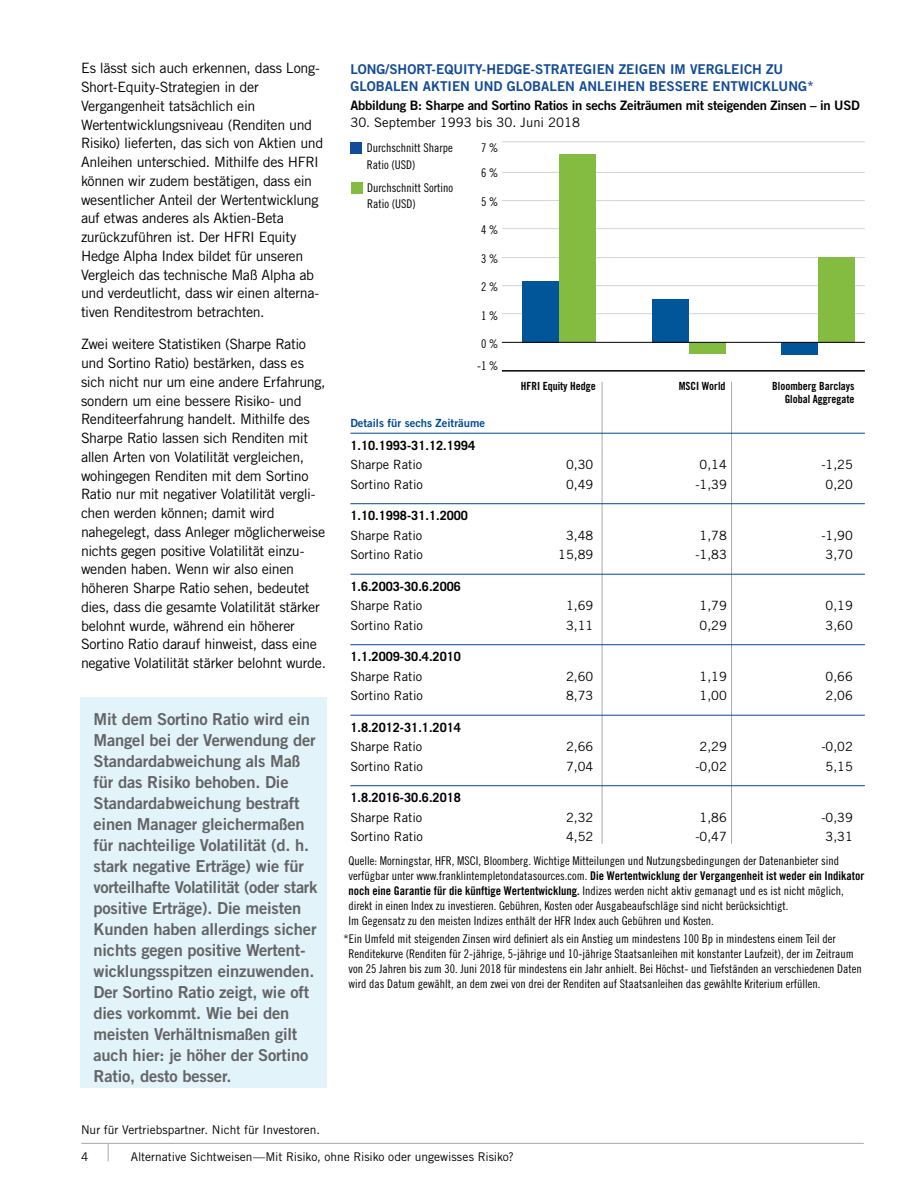
<style>
.page{position:relative;width:918px;height:1188px;background:#fff}
.page>*{position:absolute;margin:0;border:0;box-sizing:border-box;transform-origin:0 0}
.t1{font:16.5px/21px "Trade Gothic LT Std Bd 2";letter-spacing:-.01em;color:#636466}
.t2{font:14.25px/18.8px "Trade Gothic LT Std";letter-spacing:-.025em;color:#000}
.t3{font:13.5px/16.5px "Trade Gothic LT Std Bd 2";color:#124b97}
.t4{font:13.05px "Trade Gothic LT Std Bd 2";letter-spacing:-.02em;color:#000}
.t5{font:13.05px "Trade Gothic LT Std";color:#000}
.t6{font:12.75px "Trade Gothic LT Std";color:#000}
.t7{font:700 12.75px "Trade Gothic LT Std";color:#000}
.t8{font:12px/15px "Trade Gothic LT Std Cn 18";color:#000}
.t9{font:12px "Trade Gothic LT Std";color:#000}
.t10{font:12px "Trade Gothic LT Std Bd Cn 20";color:#000}
.t11{font:11.25px/13.5px "Trade Gothic LT Std Bd Cn 20";color:#000;text-align:right}
.t12{font:11.25px "Trade Gothic LT Std Bd 2";color:#004a98}
.s1{font-family:"Trade Gothic LT Std Cn 18"}
.s2{font-family:"Trade Gothic LT Std Bd Cn 20"}
</style>
<div class="page">
<hr style="left:81px;top:1143px;width:783px;height:1px;background:#a7a9ac">
<svg style="left:108px;top:1144px;width:1px;height:17px"></svg>
<div style="left:350px;top:142px;width:12px;height:12px;background:#124b97"></div>
<div style="left:351px;top:182px;width:12px;height:12px;background:#83bc41"></div>
<hr style="left:502px;top:141px;width:363px;height:1px;background:#d2d3d4">
<hr style="left:502px;top:370px;width:363px;height:2px;background:#000">
<hr style="left:502px;top:172px;width:363px;height:1px;background:#d2d3d4">
<hr style="left:502px;top:200px;width:363px;height:1px;background:#d2d3d4">
<hr style="left:502px;top:228px;width:363px;height:1px;background:#d2d3d4">
<hr style="left:502px;top:257px;width:363px;height:1px;background:#d2d3d4">
<hr style="left:502px;top:285px;width:363px;height:1px;background:#d2d3d4">
<hr style="left:502px;top:313px;width:363px;height:1px;background:#d2d3d4">
<div style="left:781px;top:342px;width:37px;height:13px;background:#005698"></div>
<div style="left:652px;top:299px;width:37px;height:43px;background:#005698"></div>
<div style="left:522px;top:281px;width:37px;height:61px;background:#005698"></div>
<div style="left:818px;top:257px;width:37px;height:85px;background:#83bc41"></div>
<div style="left:689px;top:342px;width:37px;height:12px;background:#83bc41"></div>
<div style="left:559px;top:155px;width:37px;height:187px;background:#83bc41"></div>
<hr style="left:502px;top:342px;width:363px;height:1px;background:#000">
<hr style="left:602px;top:382px;width:1px;height:462px;background:#a7a9ac">
<hr style="left:731px;top:382px;width:1px;height:462px;background:#a7a9ac">
<div style="left:81px;top:698px;width:246px;height:390px;background:#e2f3fa"></div>
<hr style="left:350px;top:433px;width:515px;height:1px;background:#004a98">
<hr style="left:350px;top:503px;width:515px;height:1px;background:#004a98">
<hr style="left:350px;top:574px;width:515px;height:1px;background:#004a98">
<hr style="left:350px;top:644px;width:515px;height:1px;background:#004a98">
<hr style="left:350px;top:715px;width:515px;height:1px;background:#004a98">
<hr style="left:350px;top:785px;width:515px;height:1px;background:#004a98">
<p class="t2" style="left:81px;top:59px;width:244px">Es lässt sich auch erkennen, dass Long-Short-Equity-Strategien in der Vergangenheit tatsächlich ein Wertentwicklungsniveau (Renditen und Risiko) lieferten, das sich von Aktien und Anleihen unterschied. Mithilfe des HFRI können wir zudem bestätigen, dass ein wesentlicher Anteil der Wertentwicklung auf etwas anderes als Aktien-Beta zurückzuführen ist. Der HFRI Equity Hedge Alpha Index bildet für unseren Vergleich das technische Maß Alpha ab und verdeutlicht, dass wir einen alterna&shy;tiven Renditestrom betrachten.</p>
<p class="t2" style="left:81px;top:335px;width:247px">Zwei weitere Statistiken (Sharpe Ratio und Sortino Ratio) bestärken, dass es sich nicht nur um eine andere Erfahrung, sondern um eine bessere Risiko- und Renditeerfahrung handelt. Mithilfe des Sharpe Ratio lassen sich Renditen mit allen Arten von Volatilität vergleichen, wohingegen Renditen mit dem Sortino Ratio nur mit negativer Volatilität vergli&shy;chen werden können; damit wird nahegelegt, dass Anleger möglicherweise nichts gegen positive Volatilität einzu&shy;wenden haben. Wenn wir also einen höheren Sharpe Ratio sehen, bedeutet dies, dass die gesamte Volatilität stärker belohnt wurde, während ein höherer Sortino Ratio darauf hinweist, dass eine negative Volatilität stärker belohnt wurde.</p>
<p class="t1" style="left:94px;top:708px;width:225px">Mit dem Sortino Ratio wird ein<br>Mangel bei der Verwendung der<br>Standardabweichung als Maß für das Risiko behoben. Die<br>Standardabweichung bestraft einen Manager gleichermaßen für nachteilige Volatilität (d. h. stark negative Erträge) wie für vorteilhafte Volatilität (oder stark positive Erträge). Die meisten<br>Kunden haben allerdings sicher nichts gegen positive Wertent&shy;wicklungsspitzen einzuwenden.<br>Der Sortino Ratio zeigt, wie oft dies vorkommt. Wie bei den meisten Verhältnismaßen gilt auch hier: je höher der Sortino<br>Ratio, desto besser.</p>
<p class="t9" style="left:81px;top:1122px;width:241px">Nur für Vertriebspartner. Nicht für Investoren.</p>
<p class="t3" style="left:350px;top:61px;width:465px">LONG/SHORT-EQUITY-HEDGE-STRATEGIEN ZEIGEN IM VERGLEICH ZU<br>GLOBALEN AKTIEN UND GLOBALEN ANLEIHEN BESSERE ENTWICKLUNG*</p>
<p class="t4" style="left:350px;top:97px;width:511px">Abbildung B: Sharpe and Sortino Ratios in sechs Zeiträumen mit steigenden Zinsen – in USD</p>
<p class="t5" style="left:350px;top:114px;width:231px">30. September 1993 bis 30. Juni 2018</p>
<p class="t8" style="left:367px;top:139px;width:87px;line-height:16.5px">Durchschnitt Sharpe<br>Ratio (USD)</p>
<p class="t8" style="left:367px;top:179px;width:87px;line-height:16.5px">Durchschnitt Sortino<br>Ratio (USD)</p>
<p class="t8" style="left:481px;top:140px;width:19px">7 %</p>
<p class="t8" style="left:481px;top:165px;width:19px">6 %</p>
<p class="t8" style="left:481px;top:194px;width:19px">5 %</p>
<p class="t8" style="left:481px;top:222px;width:19px">4 %</p>
<p class="t8" style="left:481px;top:251px;width:19px">3 %</p>
<p class="t8" style="left:481px;top:279px;width:19px">2 %</p>
<p class="t8" style="left:481px;top:308px;width:19px">1 %</p>
<p class="t8" style="left:481px;top:336px;width:19px">0 %</p>
<p class="t8" style="left:477px;top:358px;width:23px">-1 %</p>
<p class="t11" style="left:521px;top:379px;width:76px">HFRI Equity Hedge</p>
<p class="t11" style="left:679px;top:379px;width:48px">MSCI World</p>
<p class="t11" style="left:772px;top:379px;width:84px">Bloomberg Barclays<br>Global Aggregate</p>
<p class="t12" style="left:350px;top:416px;width:136px">Details für sechs Zeiträume</p>
<p class="t7" style="left:350px;top:437px;width:126px">1.10.1993-31.12.1994</p>
<p class="t6" style="left:350px;top:457px;width:73px">Sharpe Ratio</p>
<p class="t6" style="left:566px;top:457px;width:29px">0,30</p>
<p class="t6" style="left:700px;top:457px;width:29px">0,14</p>
<p class="t6" style="left:821px;top:457px;width:33px">-1,25</p>
<p class="t6" style="left:350px;top:477px;width:74px">Sortino Ratio</p>
<p class="t6" style="left:566px;top:477px;width:29px">0,49</p>
<p class="t6" style="left:695px;top:477px;width:33px">-1,39</p>
<p class="t6" style="left:826px;top:477px;width:29px">0,20</p>
<p class="t7" style="left:350px;top:508px;width:119px">1.10.1998-31.1.2000</p>
<p class="t6" style="left:350px;top:528px;width:73px">Sharpe Ratio</p>
<p class="t6" style="left:566px;top:528px;width:29px">3,48</p>
<p class="t6" style="left:700px;top:528px;width:29px">1,78</p>
<p class="t6" style="left:821px;top:528px;width:33px">-1,90</p>
<p class="t6" style="left:350px;top:547px;width:74px">Sortino Ratio</p>
<p class="t6" style="left:558px;top:547px;width:37px">15,89</p>
<p class="t6" style="left:695px;top:547px;width:33px">-1,83</p>
<p class="t6" style="left:826px;top:547px;width:29px">3,70</p>
<p class="t7" style="left:350px;top:578px;width:112px">1.6.2003-30.6.2006</p>
<p class="t6" style="left:350px;top:598px;width:73px">Sharpe Ratio</p>
<p class="t6" style="left:566px;top:598px;width:29px">1,69</p>
<p class="t6" style="left:700px;top:598px;width:29px">1,79</p>
<p class="t6" style="left:826px;top:598px;width:29px">0,19</p>
<p class="t6" style="left:350px;top:618px;width:74px">Sortino Ratio</p>
<p class="t6" style="left:566px;top:618px;width:29px">3,11</p>
<p class="t6" style="left:700px;top:618px;width:29px">0,29</p>
<p class="t6" style="left:826px;top:618px;width:29px">3,60</p>
<p class="t7" style="left:350px;top:649px;width:112px">1.1.2009-30.4.2010</p>
<p class="t6" style="left:350px;top:669px;width:73px">Sharpe Ratio</p>
<p class="t6" style="left:566px;top:669px;width:29px">2,60</p>
<p class="t6" style="left:700px;top:669px;width:29px">1,19</p>
<p class="t6" style="left:826px;top:669px;width:29px">0,66</p>
<p class="t6" style="left:350px;top:688px;width:74px">Sortino Ratio</p>
<p class="t6" style="left:566px;top:688px;width:29px">8,73</p>
<p class="t6" style="left:700px;top:688px;width:29px">1,00</p>
<p class="t6" style="left:826px;top:688px;width:29px">2,06</p>
<p class="t7" style="left:350px;top:719px;width:112px">1.8.2012-31.1.2014</p>
<p class="t6" style="left:350px;top:739px;width:73px">Sharpe Ratio</p>
<p class="t6" style="left:566px;top:739px;width:29px">2,66</p>
<p class="t6" style="left:700px;top:739px;width:29px">2,29</p>
<p class="t6" style="left:821px;top:739px;width:33px">-0,02</p>
<p class="t6" style="left:350px;top:759px;width:74px">Sortino Ratio</p>
<p class="t6" style="left:566px;top:759px;width:29px">7,04</p>
<p class="t6" style="left:695px;top:759px;width:33px">-0,02</p>
<p class="t6" style="left:826px;top:759px;width:29px">5,15</p>
<p class="t7" style="left:350px;top:790px;width:112px">1.8.2016-30.6.2018</p>
<p class="t6" style="left:350px;top:810px;width:73px">Sharpe Ratio</p>
<p class="t6" style="left:566px;top:810px;width:29px">2,32</p>
<p class="t6" style="left:700px;top:810px;width:29px">1,86</p>
<p class="t6" style="left:821px;top:810px;width:33px">-0,39</p>
<p class="t6" style="left:350px;top:829px;width:74px">Sortino Ratio</p>
<p class="t6" style="left:566px;top:829px;width:29px">4,52</p>
<p class="t6" style="left:695px;top:829px;width:33px">-0,47</p>
<p class="t6" style="left:826px;top:829px;width:29px">3,31</p>
<p class="t8" style="left:349px;top:853px;width:492px">Quelle: Morningstar, HFR, MSCI, Bloomberg. Wichtige Mitteilungen und Nutzungsbedingungen der Datenanbieter sind</p>
<p class="t10" style="left:349px;top:869px;width:517px"><span class="s1">verfügbar unter www.franklintempletondatasources.com.</span> Die Wertentwicklung der Vergangenheit ist weder ein Indikator</p>
<p class="t8" style="left:349px;top:883px;width:497px"><span class="s2">noch eine Garantie für die künftige Wertentwicklung.</span> Indizes werden nicht aktiv gemanagt und es ist nicht möglich, direkt in einen Index zu investieren. Gebühren, Kosten oder Ausgabeaufschläge sind nicht berücksichtigt.<br>Im Gegensatz zu den meisten Indizes enthält der HFR Index auch Gebühren und Kosten.</p>
<p class="t8" style="left:349px;top:931px;width:515px;text-indent:-5px">*Ein Umfeld mit steigenden Zinsen wird definiert als ein Anstieg um mindestens 100 Bp in mindestens einem Teil der Renditekurve (Renditen für 2-jährige, 5-jährige und 10-jährige Staatsanleihen mit konstanter Laufzeit), der im Zeitraum von 25 Jahren bis zum 30. Juni 2018 für mindestens ein Jahr anhielt. Bei Höchst- und Tiefständen an verschiedenen Daten wird das Datum gewählt, an dem zwei von drei der Renditen auf Staatsanleihen das gewählte Kriterium erfüllen.</p>
<p class="t9" style="left:81px;top:1149px;width:9px">4</p>
<p class="t9" style="left:131px;top:1149px;width:385px">Alternative Sichtweisen—Mit Risiko, ohne Risiko oder ungewisses Risiko?</p>
</div>
